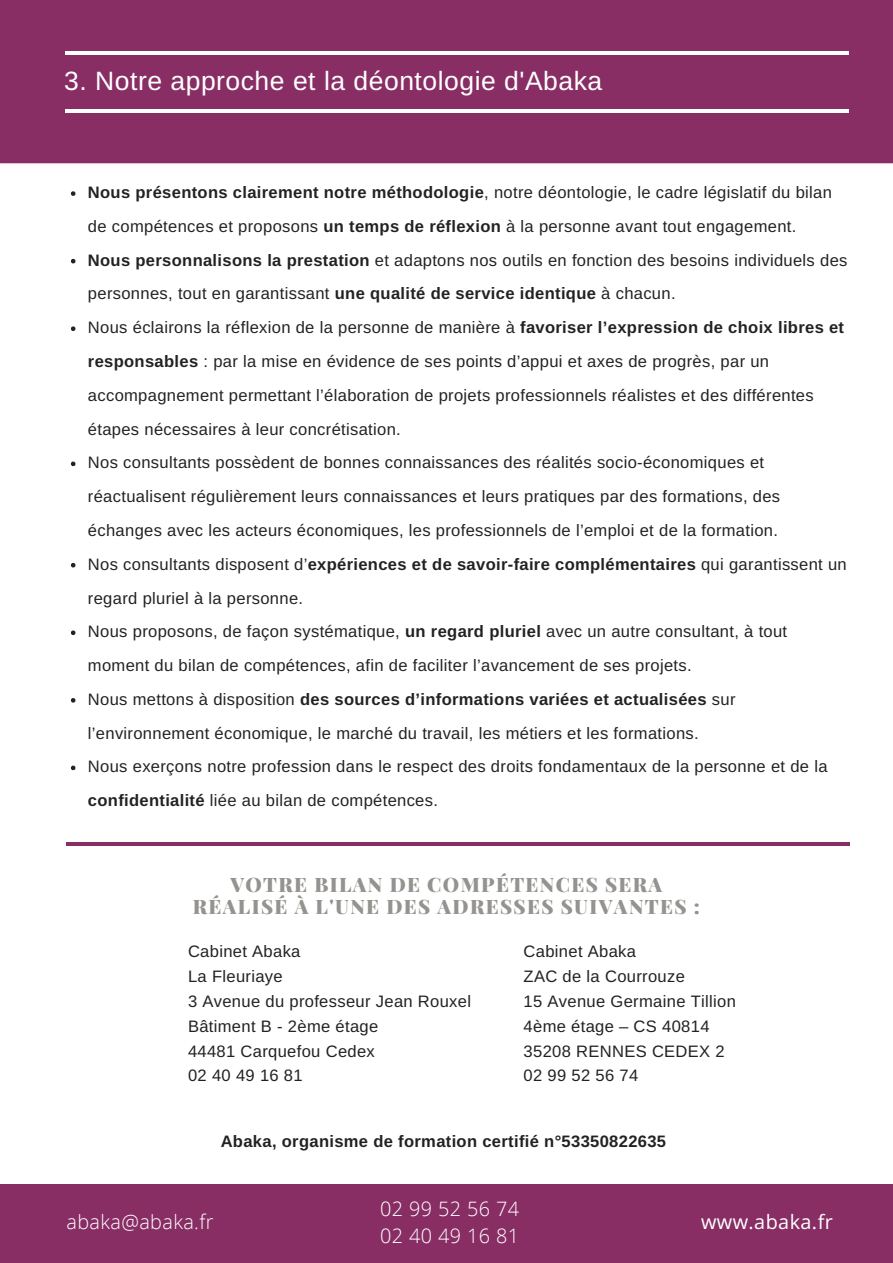
<style>
.page{position:relative;width:893px;height:1263px;background:#fff}
.page>*{position:absolute;margin:0;border:0;box-sizing:border-box;transform-origin:0 0}
.t1{font:26.55px "Arimo";letter-spacing:.02em;color:#fff}
.t2{font:900 19.8px/22.5px "Playfair Display";letter-spacing:.07em;color:#95938f;text-align:center}
.t3{font:300 19.8px/27px "Open Sans";letter-spacing:.02em;color:#fff}
.t4{font:19.8px "Open Sans";letter-spacing:.02em;color:#fff}
.t5{font:16.5px/33.8px "Arimo";letter-spacing:.02em;color:#222}
.t6{font:700 16.5px "Arimo";letter-spacing:.02em;color:#222}
.s1{font-weight:700}
</style>
<div class="page">
<div style="left:0;top:0;width:893px;height:163px;background:#882e65"></div>
<div style="left:0;top:1184px;width:893px;height:79px;background:#882e65"></div>
<hr style="left:65px;top:52px;width:784px;height:3px;background:#fff">
<hr style="left:65px;top:109px;width:784px;height:4px;background:#fff">
<svg style="left:71px;top:191px;width:4px;height:5px"></svg>
<svg style="left:71px;top:259px;width:4px;height:4px"></svg>
<svg style="left:71px;top:326px;width:4px;height:5px"></svg>
<svg style="left:71px;top:462px;width:4px;height:4px"></svg>
<svg style="left:71px;top:563px;width:4px;height:4px"></svg>
<svg style="left:71px;top:630px;width:4px;height:5px"></svg>
<svg style="left:71px;top:698px;width:4px;height:5px"></svg>
<svg style="left:71px;top:766px;width:4px;height:4px"></svg>
<hr style="left:66px;top:842px;width:784px;height:4px;background:#882e65">
<h1 class="t1" style="left:64px;top:66px;width:540px">3. Notre approche et la déontologie d'Abaka</h1>
<p class="t5" style="left:88px;top:175px;width:761px"><span class="s1">Nous présentons clairement notre méthodologie</span>, notre déontologie, le cadre législatif du bilan de compétences et proposons <span class="s1">un temps de réflexion</span> à la personne avant tout engagement.<br><span class="s1">Nous personnalisons la prestation</span> et adaptons nos outils en fonction des besoins individuels des personnes, tout en garantissant <span class="s1">une qualité de service identique</span> à chacun.<br>Nous éclairons la réflexion de la personne de manière à <span class="s1">favoriser l’expression de choix libres et responsables</span> : par la mise en évidence de ses points d’appui et axes de progrès, par un accompagnement permettant l’élaboration de projets professionnels réalistes et des différentes étapes nécessaires à leur concrétisation.<br>Nos consultants possèdent de bonnes connaissances des réalités socio-économiques et réactualisent régulièrement leurs connaissances et leurs pratiques par des formations, des échanges avec les acteurs économiques, les professionnels de l’emploi et de la formation.<br>Nos consultants disposent d’<span class="s1">expériences et de savoir-faire complémentaires</span> qui garantissent un regard pluriel à la personne.<br>Nous proposons, de façon systématique, <span class="s1">un regard pluriel</span> avec un autre consultant, à tout moment du bilan de compétences, afin de faciliter l’avancement de ses projets.<br>Nous mettons à disposition <span class="s1">des sources d’informations variées et actualisées</span> sur l’environnement économique, le marché du travail, les métiers et les formations.<br>Nous exerçons notre profession dans le respect des droits fondamentaux de la personne et de la <span class="s1">confidentialité</span> liée au bilan de compétences.</p>
<p class="t2" style="left:193px;top:872px;width:509px">VOTRE BILAN DE COMPÉTENCES SERA<br>RÉALISÉ À L'UNE DES ADRESSES SUIVANTES :</p>
<p class="t5" style="left:188px;top:939px;width:285px;line-height:24.8px">Cabinet Abaka<br>La Fleuriaye<br>3 Avenue du professeur Jean Rouxel<br>Bâtiment B - 2ème étage<br>44481 Carquefou Cedex<br>02 40 49 16 81</p>
<p class="t5" style="left:524px;top:939px;width:214px;line-height:24.8px">Cabinet Abaka<br>ZAC de la Courrouze<br>15 Avenue Germaine Tillion<br>4ème étage – CS 40814<br>35208 RENNES CEDEX 2<br>02 99 52 56 74</p>
<p class="t6" style="left:221px;top:1132px;width:447px">Abaka, organisme de formation certifié n°53350822635</p>
<p class="t3" style="left:380px;top:1195px;width:141px">02 99 52 56 74<br>02 40 49 16 81</p>
<p class="t3" style="left:66px;top:1207px;width:149px">abaka@abaka.fr</p>
<p class="t4" style="left:701px;top:1207px;width:133px">www.abaka.fr</p>
</div>
